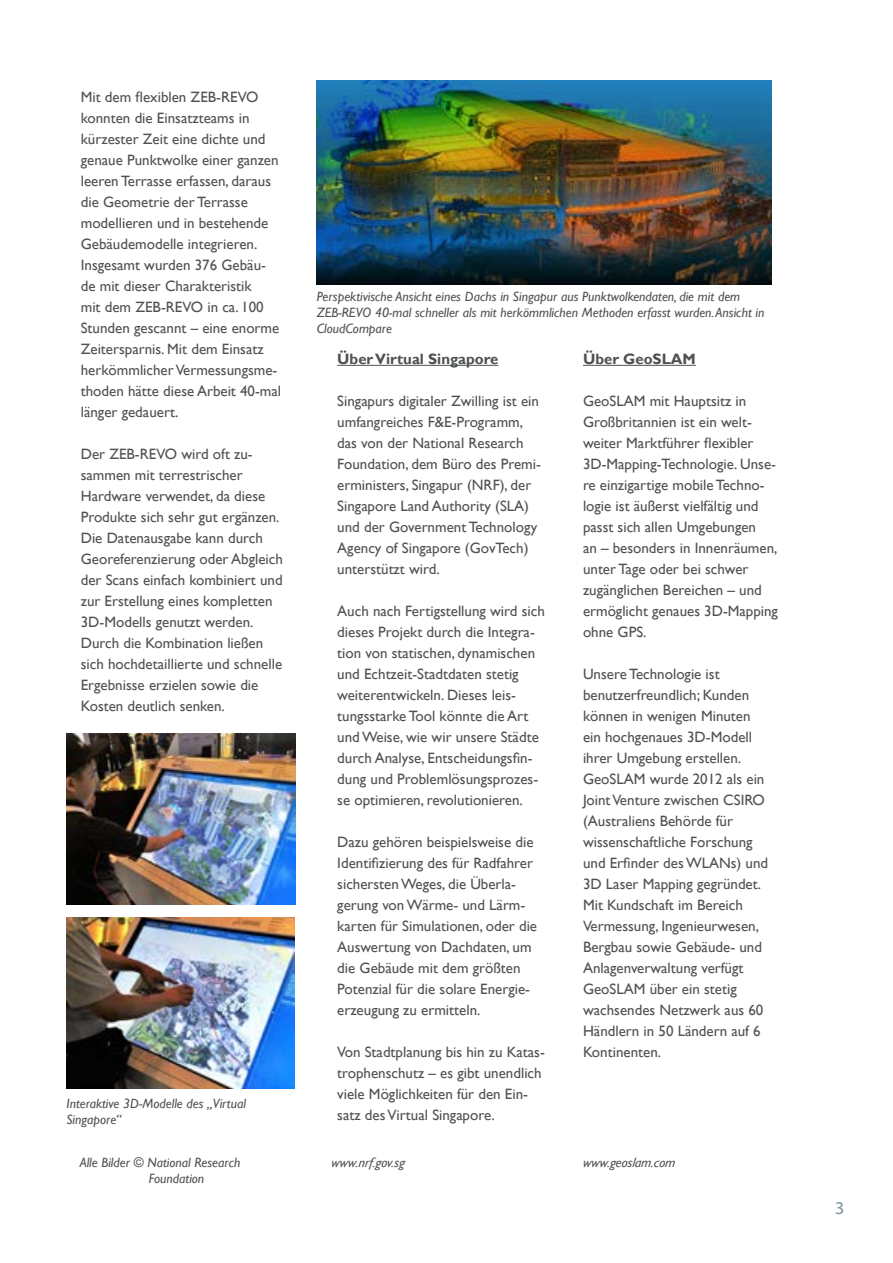
<style>
.page{position:relative;width:893px;height:1263px;background:#fff}
.page>*{position:absolute;margin:0;border:0;box-sizing:border-box;transform-origin:0 0}
.t1{font:18px "Myriad Pro";color:#7b8d97}
.t2{font:15px/21px "Gill Sans";color:#4f5254}
.t3{font:700 15px "Gill Sans";color:#4f5254}
.t4{font:italic 13.5px/16.2px "Gill Sans";color:#4f5254}
</style>
<div class="page">
<hr style="left:337px;top:365px;width:161px;height:1px;background:#4f5254">
<hr style="left:583px;top:365px;width:113px;height:1px;background:#4f5254">
<img style="left:317px;top:80px;width:455px;height:205px">
<img style="left:66px;top:733px;width:229px;height:172px">
<img style="left:67px;top:917px;width:227px;height:172px">
<p class="t2" style="left:81px;top:87px;width:202px">Mit dem flexiblen ZEB-REVO konnten die Einsatzteams in kürzester Zeit eine dichte und genaue Punktwolke einer ganzen leeren Terrasse erfassen, daraus die Geometrie der Terrasse modellieren und in bestehende<br>Gebäudemodelle integrieren.<br>Insgesamt wurden 376 Gebäu&shy;de mit dieser Charakteristik<br>mit dem ZEB-REVO in ca. 100<br>Stunden gescannt – eine enorme<br>Zeitersparnis. Mit dem Einsatz herkömmlicher Vermessungsme&shy;thoden hätte diese Arbeit 40-mal länger gedauert.</p>
<p class="t2" style="left:81px;top:444px;width:204px">Der ZEB-REVO wird oft zu&shy;sammen mit terrestrischer<br>Hardware verwendet, da diese<br>Produkte sich sehr gut ergänzen.<br>Die Datenausgabe kann durch<br>Georeferenzierung oder Abgleich der Scans einfach kombiniert und zur Erstellung eines kompletten<br>3D-Modells genutzt werden.<br>Durch die Kombination ließen sich hochdetaillierte und schnelle<br>Ergebnisse erzielen sowie die<br>Kosten deutlich senken.</p>
<p class="t4" style="left:66px;top:1095px;width:181px">Interaktive 3D-Modelle des „Virtual<br>Singapore“</p>
<p class="t4" style="left:149px;top:1154px;width:93px;text-indent:-69px">Alle Bilder © National Research<br>Foundation</p>
<p class="t4" style="left:317px;top:288px;width:449px">Perspektivische Ansicht eines Dachs in Singapur aus Punktwolkendaten, die mit dem<br>ZEB-REVO 40-mal schneller als mit herkömmlichen Methoden erfasst wurden. Ansicht in<br>CloudCompare</p>
<p class="t3" style="left:337px;top:350px;width:163px">Über Virtual Singapore</p>
<p class="t2" style="left:337px;top:391px;width:205px">Singapurs digitaler Zwilling ist ein umfangreiches F&amp;E-Programm, das von der National Research<br>Foundation, dem Büro des Premi&shy;erministers, Singapur (NRF), der<br>Singapore Land Authority (SLA) und der Government Technology<br>Agency of Singapore (GovTech) unterstützt wird.</p>
<p class="t2" style="left:337px;top:601px;width:209px">Auch nach Fertigstellung wird sich dieses Projekt durch die Integra&shy;tion von statischen, dynamischen und Echtzeit-Stadtdaten stetig weiterentwickeln. Dieses leis&shy;tungsstarke Tool könnte die Art und Weise, wie wir unsere Städte durch Analyse, Entscheidungsfin&shy;dung und Problemlösungsprozes&shy;se optimieren, revolutionieren.</p>
<p class="t2" style="left:337px;top:832px;width:201px">Dazu gehören beispielsweise die<br>Identifizierung des für Radfahrer sichersten Weges, die Überla&shy;gerung von Wärme- und Lärm&shy;karten für Simulationen, oder die<br>Auswertung von Dachdaten, um die Gebäude mit dem größten<br>Potenzial für die solare Energie&shy;erzeugung zu ermitteln.</p>
<p class="t2" style="left:337px;top:1042px;width:209px">Von Stadtplanung bis hin zu Katas&shy;trophenschutz – es gibt unendlich viele Möglichkeiten für den Ein&shy;satz des Virtual Singapore.</p>
<p class="t3" style="left:583px;top:350px;width:114px">Über GeoSLAM</p>
<p class="t2" style="left:583px;top:391px;width:197px">GeoSLAM mit Hauptsitz in<br>Großbritannien ist ein welt&shy;weiter Marktführer flexibler<br>3D-Mapping-Technologie. Unse&shy;re einzigartige mobile Techno&shy;logie ist äußerst vielfältig und passt sich allen Umgebungen<br>an – besonders in Innenräumen, unter Tage oder bei schwer zugänglichen Bereichen – und ermöglicht genaues 3D-Mapping ohne GPS.</p>
<p class="t2" style="left:583px;top:664px;width:187px">Unsere Technologie ist benutzerfreundlich; Kunden können in wenigen Minuten ein hochgenaues 3D-Modell ihrer Umgebung erstellen.<br>GeoSLAM wurde 2012 als ein<br>Joint Venture zwischen CSIRO (Australiens Behörde für wissenschaftliche Forschung und Erfinder des WLANs) und<br>3D Laser Mapping gegründet.<br>Mit Kundschaft im Bereich<br>Vermessung, Ingenieurwesen,<br>Bergbau sowie Gebäude- und<br>Anlagenverwaltung verfügt<br>GeoSLAM über ein stetig wachsendes Netzwerk aus 60<br>Händlern in 50 Ländern auf 6<br>Kontinenten.</p>
<p class="t4" style="left:331px;top:1154px;width:75px">www.nrf.gov.sg</p>
<p class="t4" style="left:583px;top:1154px;width:97px">www.geoslam.com</p>
<p class="t1" style="left:835px;top:1197px;width:11px">3</p>
</div>
